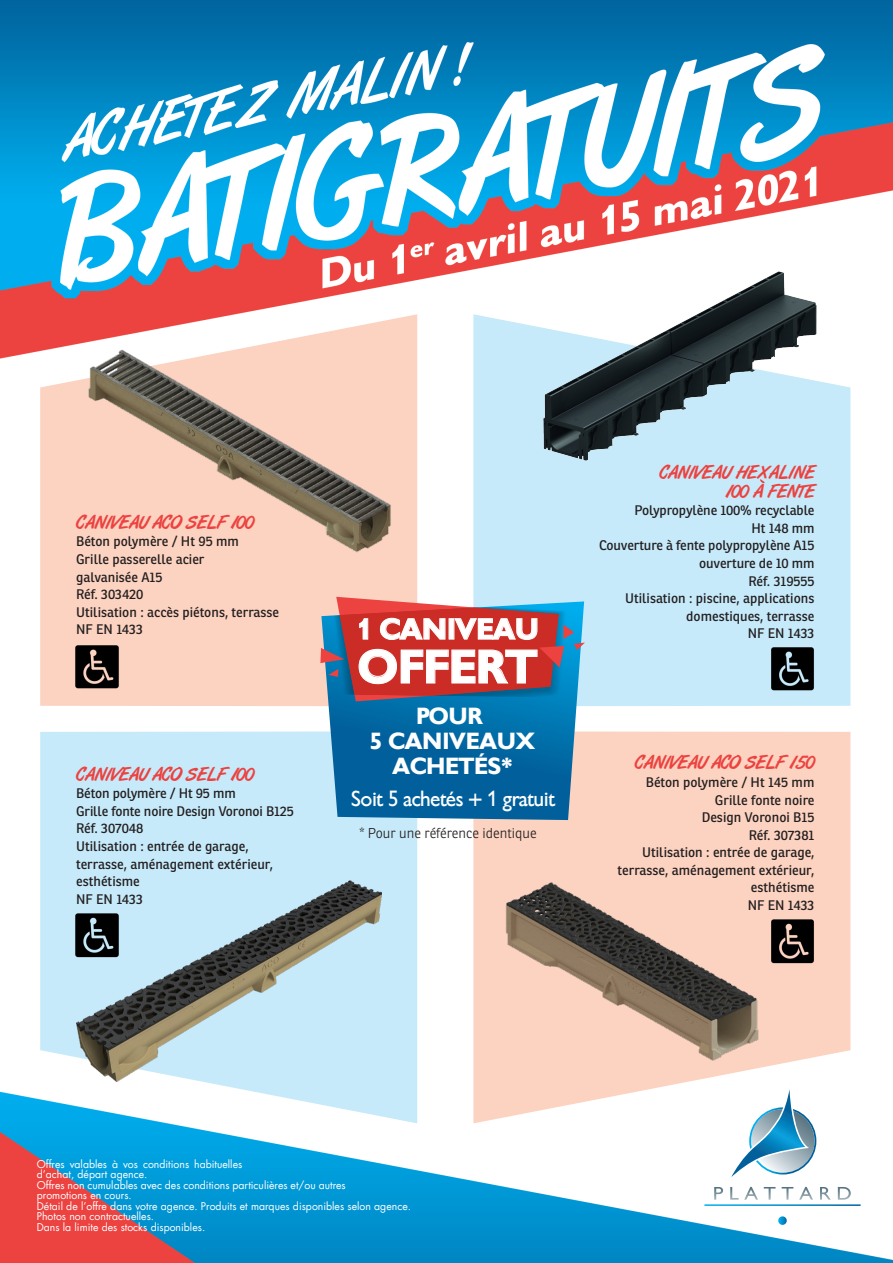
<style>
.page{position:relative;width:893px;height:1263px;background:#fff}
.page>*{position:absolute;margin:0;border:0;box-sizing:border-box;transform-origin:0 0}
.t1{font:700 46.65px "Gibson";color:#fff}
.t2{font:700 28.95px "Gibson";color:#fff}
.t3{font:700 23.25px/25px "Gibson";color:#fff;text-align:center}
.t4{font:21.45px "Gibson";letter-spacing:-.015em;color:#fff}
.t5{font:18.9px "Art Brush";color:#ec4240}
.t6{font:300 13.8px "Ronnia";color:#231f20}
.t7{font:13.5px/17.5px "Ronnia";color:#231f20}
.t8{font:10.5px/10.5px "Futura LT";color:#fff}
</style>
<div class="page">
<img style="left:0;top:0;width:893px;height:1263px">
<svg style="left:473px;top:731px;width:377px;height:392px;background:#fcd8c9"></svg>
<div style="left:473px;top:314px;width:377px;height:392px;background:#c6eafa"></div>
<svg style="left:40px;top:731px;width:377px;height:392px;background:#caebfa"></svg>
<svg style="left:40px;top:314px;width:377px;height:392px;background:#fbcfc0"></svg>
<svg style="left:714px;top:1187px;width:9px;height:13px"></svg>
<svg style="left:730px;top:1187px;width:28px;height:13px"></svg>
<svg style="left:764px;top:1187px;width:11px;height:13px"></svg>
<svg style="left:782px;top:1187px;width:11px;height:13px"></svg>
<svg style="left:799px;top:1187px;width:14px;height:13px"></svg>
<svg style="left:820px;top:1187px;width:11px;height:13px"></svg>
<svg style="left:838px;top:1187px;width:13px;height:13px"></svg>
<svg style="left:728px;top:1081px;width:88px;height:100px"></svg>
<svg style="left:704px;top:1204px;width:157px;height:2px"></svg>
<svg style="left:778px;top:1216px;width:9px;height:9px"></svg>
<img style="left:87px;top:349px;width:305px;height:204px">
<img style="left:76px;top:880px;width:305px;height:201px">
<img style="left:455px;top:867px;width:327px;height:200px">
<img style="left:542px;top:270px;width:275px;height:191px">
<svg style="left:321px;top:701px;width:263px;height:119px;background:#1772a7"></svg>
<svg style="left:320px;top:597px;width:265px;height:104px;background:#a76069"></svg>
<img style="left:70px;top:639px;width:55px;height:59px">
<img style="left:70px;top:908px;width:55px;height:58px">
<img style="left:765px;top:641px;width:55px;height:58px">
<img style="left:765px;top:914px;width:55px;height:58px">
<svg style="left:760px;top:479px;width:5px;height:4px"></svg>
<p class="t5" style="left:76px;top:512px;width:179px">CANIVEAU ACO SELF 100</p>
<p class="t7" style="left:76px;top:533px;width:164px">Béton polymère / Ht 95 mm</p>
<p class="t7" style="left:76px;top:550px;width:130px">Grille passerelle acier galvanisée A15</p>
<p class="t7" style="left:76px;top:585px;width:69px">Réf. 303420</p>
<p class="t7" style="left:76px;top:603px;width:204px">Utilisation : accès piétons, terrasse</p>
<p class="t7" style="left:76px;top:620px;width:68px">NF EN 1433</p>
<p class="t5" style="left:76px;top:764px;width:179px">CANIVEAU ACO SELF 100</p>
<p class="t7" style="left:76px;top:785px;width:161px">Béton polymère / Ht 95 mm</p>
<p class="t7" style="left:76px;top:802px;width:219px">Grille fonte noire Design Voronoi B125</p>
<p class="t7" style="left:76px;top:820px;width:69px">Réf. 307048</p>
<p class="t7" style="left:76px;top:837px;width:198px">Utilisation : entrée de garage, terrasse, aménagement extérieur, esthétisme</p>
<p class="t7" style="left:76px;top:890px;width:68px">NF EN 1433</p>
<p class="t2" style="left:357px;top:612px;width:184px">1 CANIVEAU</p>
<p class="t1" style="left:360px;top:640px;width:180px">OFFERT</p>
<p class="t3" style="left:370px;top:704px;width:167px">POUR<br>5 CANIVEAUX<br>ACHETÉS*</p>
<p class="t4" style="left:351px;top:786px;width:205px">Soit 5 achetés + 1 gratuit</p>
<p class="t6" style="left:359px;top:825px;width:179px">* Pour une référence identique</p>
<p class="t5" style="left:659px;top:462px;width:157px">CANIVEAU HEXALINE</p>
<p class="t5" style="left:725px;top:481px;width:90px">100 A FENTE</p>
<p class="t7" style="left:635px;top:502px;width:181px">Polypropylène 100% recyclable</p>
<p class="t7" style="left:752px;top:519px;width:64px">Ht 148 mm</p>
<p class="t7" style="left:599px;top:537px;width:217px">Couverture à fente polypropylène A15</p>
<p class="t7" style="left:699px;top:554px;width:117px">ouverture de 10 mm</p>
<p class="t7" style="left:749px;top:572px;width:67px">Réf. 319555</p>
<p class="t7" style="left:625px;top:589px;width:191px">Utilisation : piscine, applications</p>
<p class="t7" style="left:686px;top:607px;width:130px">domestiques, terrasse</p>
<p class="t7" style="left:748px;top:624px;width:68px">NF EN 1433</p>
<p class="t5" style="left:635px;top:752px;width:181px">CANIVEAU ACO SELF 150</p>
<p class="t7" style="left:646px;top:773px;width:170px">Béton polymère / Ht 145 mm</p>
<p class="t7" style="left:715px;top:791px;width:101px">Grille fonte noire</p>
<p class="t7" style="left:702px;top:808px;width:114px">Design Voronoi B15</p>
<p class="t7" style="left:749px;top:826px;width:67px">Réf. 307381</p>
<p class="t7" style="left:642px;top:843px;width:174px">Utilisation : entrée de garage,</p>
<p class="t7" style="left:618px;top:861px;width:198px">terrasse, aménagement extérieur,</p>
<p class="t7" style="left:751px;top:878px;width:65px">esthétisme</p>
<p class="t7" style="left:748px;top:896px;width:68px">NF EN 1433</p>
<p class="t8" style="left:37px;top:1159px;width:207px">Offres valables à vos conditions habituelles d’achat, départ agence.</p>
<p class="t8" style="left:37px;top:1180px;width:311px">Offres non cumulables avec des conditions particulières et/ou autres promotions en cours.</p>
<p class="t8" style="left:37px;top:1201px;width:376px">Détail de l’offre dans votre agence. Produits et marques disponibles selon agence.</p>
<p class="t8" style="left:37px;top:1211px;width:119px">Photos non contractuelles.</p>
<p class="t8" style="left:37px;top:1222px;width:170px">Dans la limite des stocks disponibles.</p>
</div>
